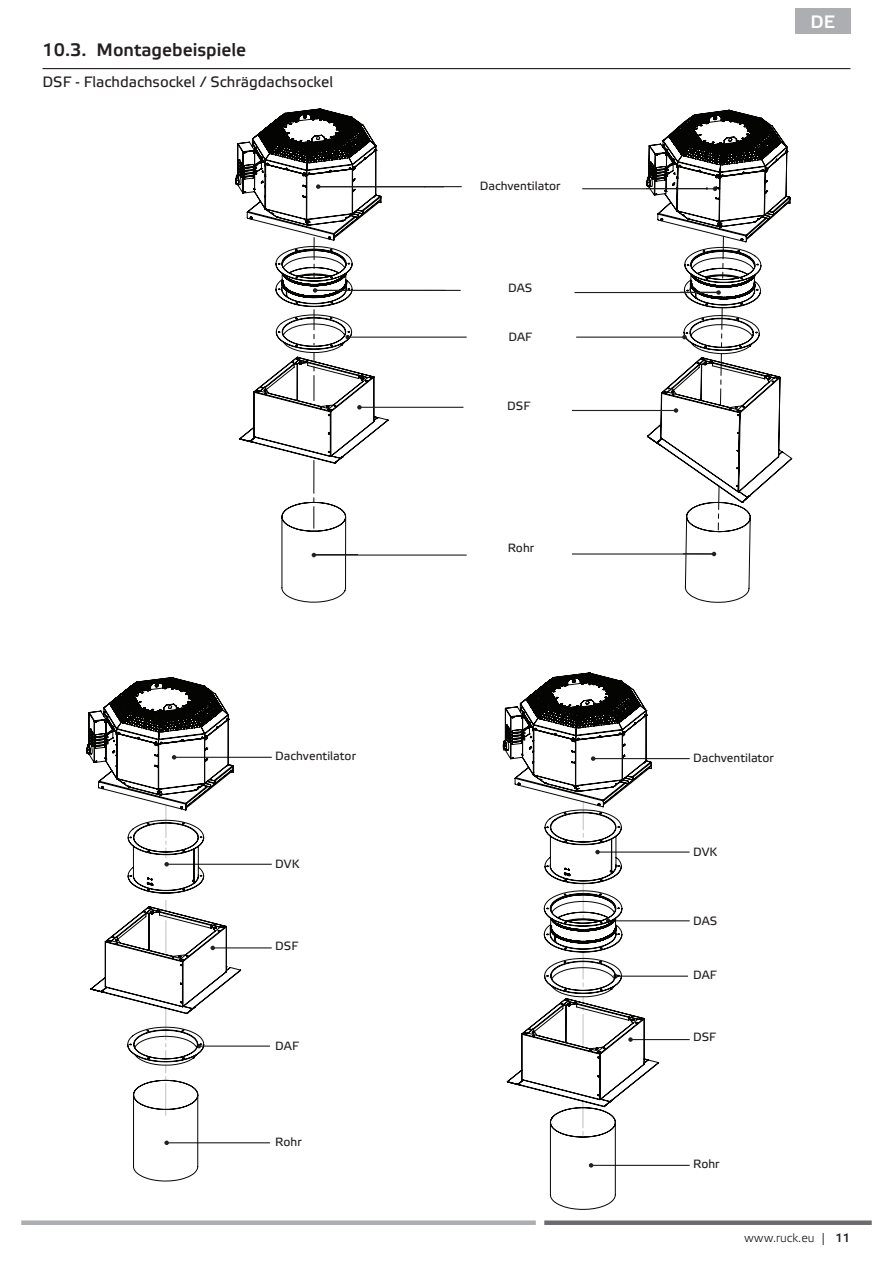
<style>
.page{position:relative;width:893px;height:1263px;background:#fff}
.page>*{position:absolute;margin:0;border:0;box-sizing:border-box;transform-origin:0 0}
.t1{font:500 18px "Etelka";color:#231f20}
.t2{font:500 18px "Etelka";color:#fff}
.t3{font:15px "Etelka Text";color:#231f20}
.t4{font:14.85px "Arial";color:#040503}
.t5{font:12px "Etelka Text";color:#231f20}
.t6{font:300 12px "Etelka";color:#231f20}
.t7{font:500 12px "Etelka";color:#231f20}
</style>
<div class="page">
<div style="left:21px;top:1220px;width:515px;height:5px;background:#adaeb1"></div>
<div style="left:544px;top:1220px;width:328px;height:5px;background:#6c6c70"></div>
<hr style="left:174px;top:757px;width:98px;height:1px;background:#231f20">
<hr style="left:167px;top:864px;width:105px;height:1px;background:#231f20">
<hr style="left:213px;top:947px;width:59px;height:1px;background:#231f20">
<hr style="left:199px;top:1045px;width:71px;height:2px;background:#231f20">
<hr style="left:167px;top:1142px;width:103px;height:1px;background:#231f20">
<hr style="left:388px;top:1091px;width:1px;height:95px;background:#c0bfbf">
<hr style="left:75px;top:1189px;width:181px;height:1px;background:#c0bfbf">
<hr style="left:327px;top:1091px;width:1px;height:95px;background:#c0bfbf">
<hr style="left:75px;top:674px;width:1px;height:512px;background:#c0bfbf">
<hr style="left:845px;top:674px;width:1px;height:512px;background:#c0bfbf">
<hr style="left:75px;top:674px;width:181px;height:1px;background:#c0bfbf">
<svg style="left:86px;top:677px;width:156px;height:505px"></svg>
<hr style="left:593px;top:758px;width:97px;height:1px;background:#231f20">
<hr style="left:608px;top:920px;width:82px;height:1px;background:#231f20">
<hr style="left:630px;top:1039px;width:60px;height:1px;background:#231f20">
<hr style="left:616px;top:975px;width:72px;height:2px;background:#231f20">
<hr style="left:591px;top:1165px;width:99px;height:1px;background:#231f20">
<hr style="left:598px;top:851px;width:92px;height:2px;background:#231f20">
<hr style="left:810px;top:1111px;width:1px;height:103px;background:#c0bfbf">
<hr style="left:497px;top:1216px;width:169px;height:1px;background:#c0bfbf">
<hr style="left:745px;top:1111px;width:1px;height:103px;background:#c0bfbf">
<hr style="left:497px;top:668px;width:1px;height:546px;background:#c0bfbf">
<hr style="left:892px;top:668px;width:1px;height:546px;background:#c0bfbf">
<hr style="left:497px;top:668px;width:169px;height:1px;background:#c0bfbf">
<svg style="left:502px;top:673px;width:158px;height:537px"></svg>
<hr style="left:419px;top:672px;width:397px;height:1px;background:#040503">
<hr style="left:228px;top:751px;width:588px;height:1px;background:#040503">
<hr style="left:419px;top:704px;width:397px;height:1px;background:#040503">
<hr style="left:340px;top:625px;width:476px;height:1px;background:#040503">
<hr style="left:228px;top:97px;width:1px;height:511px;background:#040503">
<hr style="left:892px;top:97px;width:1px;height:511px;background:#040503">
<hr style="left:228px;top:97px;width:588px;height:1px;background:#040503">
<svg style="left:235px;top:108px;width:154px;height:495px"></svg>
<svg style="left:646px;top:109px;width:147px;height:494px"></svg>
<hr style="left:318px;top:186px;width:144px;height:1px;background:#231f20">
<svg style="left:316px;top:184px;width:4px;height:5px"></svg>
<hr style="left:315px;top:290px;width:146px;height:1px;background:#231f20">
<svg style="left:313px;top:288px;width:4px;height:5px"></svg>
<div style="left:366px;top:332px;width:94px;height:17px;background:#fff"></div>
<div style="left:569px;top:328px;width:94px;height:17px;background:#fff"></div>
<div style="left:383px;top:385px;width:109px;height:17px;background:#fff"></div>
<hr style="left:348px;top:337px;width:119px;height:1px;background:#231f20">
<svg style="left:345px;top:335px;width:5px;height:4px"></svg>
<hr style="left:359px;top:407px;width:104px;height:1px;background:#231f20">
<svg style="left:357px;top:405px;width:5px;height:5px"></svg>
<hr style="left:572px;top:410px;width:104px;height:1px;background:#231f20">
<svg style="left:674px;top:408px;width:4px;height:5px"></svg>
<div style="left:562px;top:544px;width:121px;height:17px;background:#fff"></div>
<hr style="left:572px;top:553px;width:142px;height:2px;background:#231f20">
<svg style="left:712px;top:552px;width:4px;height:4px"></svg>
<div style="left:573px;top:284px;width:107px;height:17px;background:#fff"></div>
<hr style="left:574px;top:292px;width:145px;height:1px;background:#231f20">
<svg style="left:716px;top:290px;width:5px;height:5px"></svg>
<hr style="left:582px;top:188px;width:133px;height:1px;background:#231f20">
<svg style="left:713px;top:186px;width:4px;height:5px"></svg>
<hr style="left:576px;top:337px;width:108px;height:1px;background:#231f20">
<svg style="left:682px;top:335px;width:5px;height:4px"></svg>
<div style="left:358px;top:549px;width:121px;height:17px;background:#fff"></div>
<hr style="left:314px;top:554px;width:153px;height:2px;background:#231f20">
<svg style="left:312px;top:553px;width:4px;height:4px"></svg>
<div style="left:795px;top:9px;width:55px;height:25px;background:#adaeb1"></div>
<hr style="left:43px;top:68px;width:807px;height:1px;background:#231f20">
<h1 class="t1" style="left:43px;top:39px;width:205px">10.3. Montagebeispiele</h1>
<p class="t3" style="left:43px;top:74px;width:292px">DSF - Flachdachsockel / Schrägdachsockel</p>
<p class="t5" style="left:275px;top:749px;width:82px">Dachventilator</p>
<p class="t5" style="left:275px;top:857px;width:26px">DVK</p>
<p class="t5" style="left:275px;top:939px;width:25px">DSF</p>
<p class="t5" style="left:275px;top:1039px;width:25px">DAF</p>
<p class="t5" style="left:275px;top:1135px;width:28px">Rohr</p>
<p class="t5" style="left:480px;top:179px;width:82px">Dachventilator</p>
<p class="t4" style="left:469px;top:177px;width:96px">Dachventilator</p>
<p class="t5" style="left:508px;top:281px;width:26px">DAS</p>
<p class="t4" style="left:499px;top:280px;width:32px">DAS</p>
<p class="t4" style="left:501px;top:330px;width:31px">DAF</p>
<p class="t5" style="left:508px;top:330px;width:25px">DAF</p>
<p class="t5" style="left:507px;top:399px;width:25px">DSF</p>
<p class="t5" style="left:508px;top:541px;width:28px">Rohr</p>
<p class="t4" style="left:506px;top:542px;width:34px">Rohr</p>
<h1 class="t2" style="left:811px;top:11px;width:26px">DE</h1>
<p class="t5" style="left:693px;top:751px;width:82px">Dachventilator</p>
<p class="t5" style="left:693px;top:845px;width:26px">DVK</p>
<p class="t5" style="left:693px;top:914px;width:26px">DAS</p>
<p class="t5" style="left:693px;top:968px;width:25px">DAF</p>
<p class="t5" style="left:693px;top:1030px;width:25px">DSF</p>
<p class="t5" style="left:693px;top:1157px;width:28px">Rohr</p>
<p class="t6" style="left:744px;top:1231px;width:82px">www.ruck.eu |</p>
<p class="t7" style="left:835px;top:1231px;width:17px">11</p>
</div>
